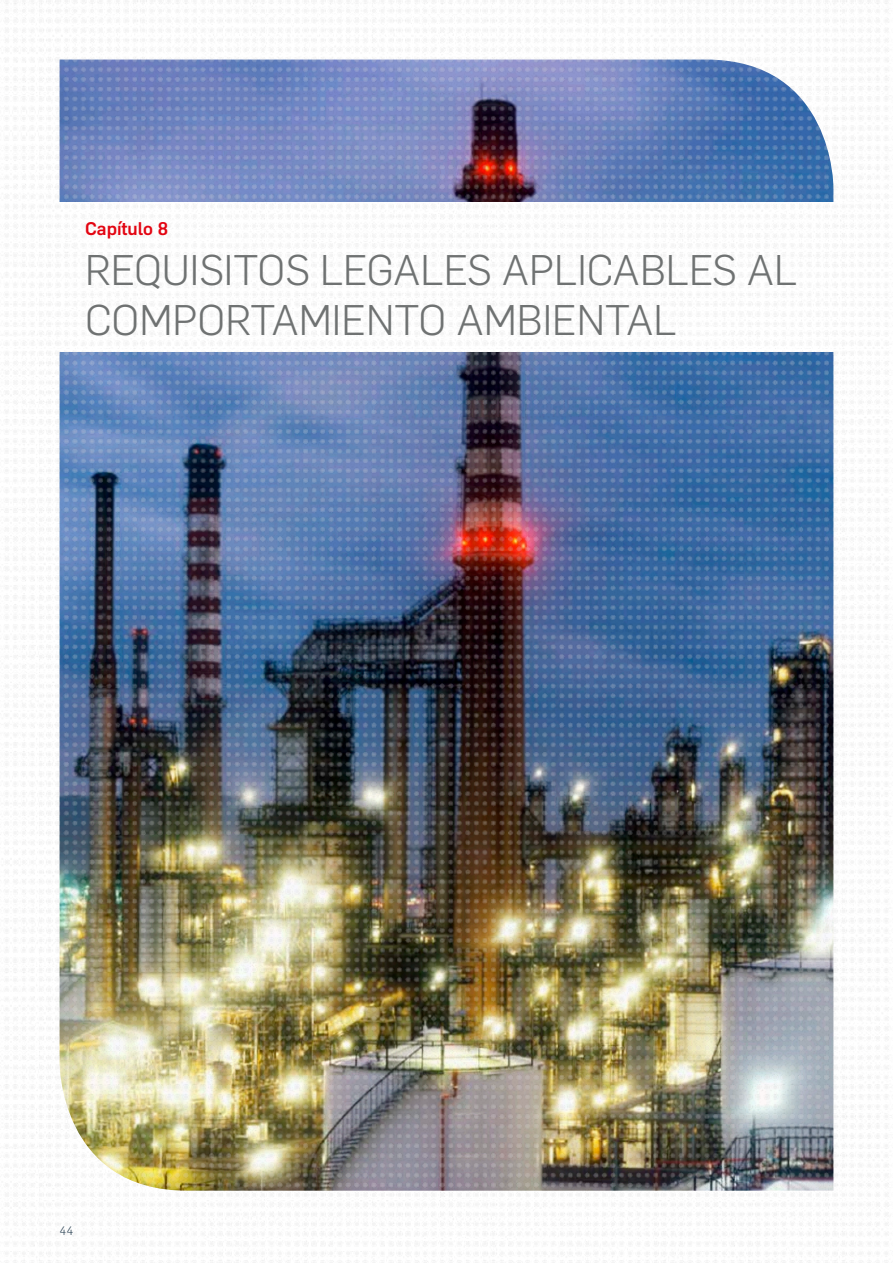
<style>
.page{position:relative;width:893px;height:1263px;background:#fff}
.page>*{position:absolute;margin:0;border:0;box-sizing:border-box;transform-origin:0 0}
.t1{font:300 42px/50.4px "Flama";color:#6f7272}
.t2{font:500 18px "Flama";color:#e30512}
.t3{font:300 12px "Flama";color:#2b4254}
</style>
<div class="page">
<img style="left:2px;top:0;width:887px;height:1263px">
<p class="t2" style="left:85px;top:215px;width:85px">Capítulo 8</p>
<p class="t1" style="left:85px;top:243px;width:714px">REQUISITOS LEGALES APLICABLES AL<br>COMPORTAMIENTO AMBIENTAL</p>
<p class="t3" style="left:60px;top:1223px;width:15px">44</p>
</div>
